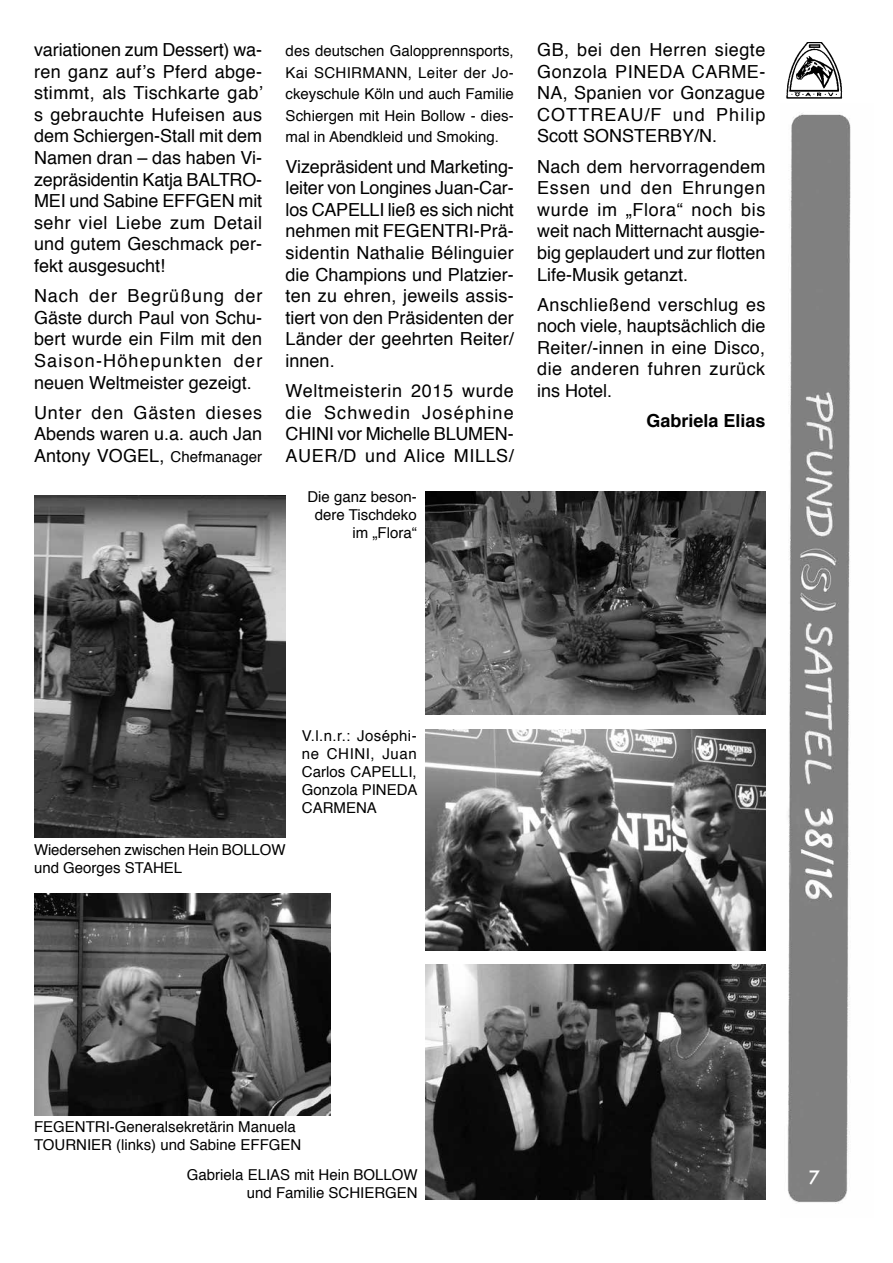
<style>
.page{position:relative;width:893px;height:1263px;background:#fff}
.page>*{position:absolute;margin:0;border:0;box-sizing:border-box;transform-origin:0 0}
.t1{font:18px/21.6px "Helvetica";color:#000;text-align:justify}
.t2{font:700 18px "Helvetica";color:#000}
.t3{font:500 18px "Futura";color:#fff}
.t4{font:15px/18px "Helvetica";color:#000;text-align:justify}
.s1{font-size:15px}
</style>
<div class="page">
<img style="left:787px;top:113px;width:64px;height:1091px">
<img style="left:787px;top:43px;width:55px;height:55px">
<img style="left:34px;top:495px;width:252px;height:343px">
<img style="left:425px;top:491px;width:340px;height:223px">
<img style="left:34px;top:893px;width:296px;height:222px">
<img style="left:425px;top:729px;width:340px;height:221px">
<img style="left:425px;top:965px;width:340px;height:234px">
<p class="t1" style="left:34px;top:39px;width:230px">variationen zum Dessert) wa&shy;ren ganz auf’s Pferd abge&shy;stimmt, als Tischkarte gab’ s gebrauchte Hufeisen aus dem Schiergen-Stall mit dem Namen dran – das haben Vi&shy;zepräsidentin Katja BALTRO-MEI und Sabine Effgen</p>
<p class="t1" style="left:34px;top:191px;width:230px;text-indent:204px">mit sehr viel Liebe zum Detail und gutem Geschmack per&shy;fekt ausgesucht!</p>
<p class="t1" style="left:34px;top:286px;width:230px">Nach der Begrüßung der Gäste durch Paul von Schu&shy;bert wurde ein Film mit den Saison-Höhepunkten der neuen Weltmeister gezeigt.</p>
<p class="t1" style="left:34px;top:402px;width:230px">Unter den Gästen dieses Abends waren u.a. auch Jan Antony VOGEL, <span class="s1">Chefmanager</span></p>
<p class="t4" style="left:286px;top:40px;width:230px;line-height:21.6px">des deutschen Galopprennsports, Kai SCHIRMANN, Leiter der Jo&shy;ckeyschule Köln und auch Familie Schiergen mit Hein Bollow - dies&shy;mal in Abendkleid und Smoking.</p>
<p class="t1" style="left:286px;top:156px;width:230px">Vizepräsident und Marketing&shy;leiter von Longines Juan-Car&shy;los CAPELLI ließ es sich nicht nehmen mit FEGENTRI-Prä&shy;sidentin Nathalie Bélinguier die Champions und Platzier&shy;ten zu ehren, jeweils assis&shy;tiert von den Präsidenten der Länder der geehrten Reiter/ innen.</p>
<p class="t1" style="left:286px;top:380px;width:230px">Weltmeisterin 2015 wurde die Schwedin Joséphine CHINI vor Michelle BLUMEN-AUER/D und Alice MILLS/</p>
<p class="t4" style="left:307px;top:489px;width:111px;text-align:right">Die ganz beson&shy;dere Tischdeko im „Flora“</p>
<p class="t1" style="left:537px;top:39px;width:230px">GB, bei den Herren siegte Gonzola PINEDA CARME-NA, Spanien vor Gonzague COTTREAU/F und Philip Scott SONSTERBY/N.</p>
<p class="t1" style="left:537px;top:156px;width:230px">Nach dem hervorragendem Essen und den Ehrungen wurde im „Flora“ noch bis weit nach Mitternacht ausgie&shy;big geplaudert und zur flotten Life-Musik getanzt.</p>
<p class="t1" style="left:537px;top:294px;width:230px">Anschließend verschlug es noch viele, hauptsächlich die Reiter/-innen in eine Disco, die anderen fuhren zurück ins Hotel.</p>
<p class="t2" style="left:646px;top:406px;width:121px">Gabriela Elias</p>
<p class="t4" style="left:34px;top:841px;width:253px">Wiedersehen zwischen Hein BOLLOW und Georges STAHEL</p>
<p class="t4" style="left:302px;top:727px;width:117px">V.l.n.r.: Joséphi&shy;ne CHINI, Juan Carlos CAPELLI, Gonzola PINEDA CARMENA</p>
<p class="t4" style="left:34px;top:1118px;width:269px">FEGENTRI-Generalsekretärin Manuela<br>TOURNIER (links) und Sabine EFFGEN</p>
<p class="t4" style="left:187px;top:1166px;width:232px;text-align:right">Gabriela ELIAS mit Hein BOLLOW und Familie SCHIERGEN</p>
<p class="t3" style="left:809px;top:1165px;width:13px">7</p>
</div>
